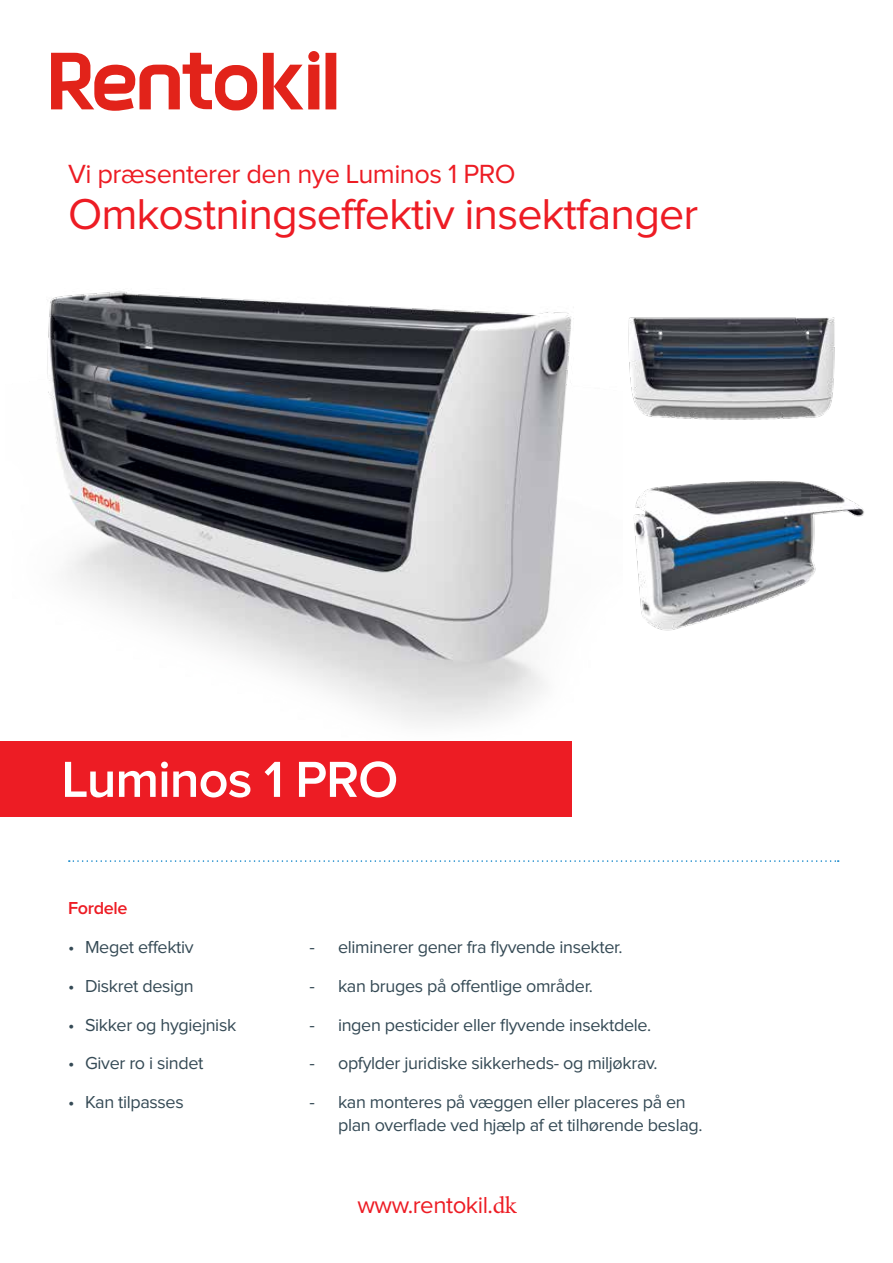
<style>
.page{position:relative;width:893px;height:1263px;background:#fff}
.page>*{position:absolute;margin:0;border:0;box-sizing:border-box;transform-origin:0 0}
.t1{font:600 52.5px "Proxima Nova";letter-spacing:-.02em;color:#fff}
.t2{font:44.7px "Proxima Nova";letter-spacing:-.02em;color:#ed1c24}
.t3{font:27.3px "Proxima Nova";letter-spacing:-.02em;color:#ed1c24}
.t4{font:24px "Proxima Nova";letter-spacing:-.02em;color:#ed1c24}
.t5{font:18px/22.5px "Proxima Nova";letter-spacing:-.02em;color:#354a55}
.t6{font:600 18px "Proxima Nova";letter-spacing:-.02em;color:#ed1c24}
.s1{font-family:"Minion Pro"}
</style>
<div class="page">
<img style="left:6px;top:291px;width:568px;height:479px">
<svg style="left:51px;top:51px;width:285px;height:60px"></svg>
<svg style="left:69px;top:860px;width:770px;height:2px"></svg>
<div style="left:0;top:742px;width:571px;height:75px;background:#ed1c24"></div>
<img style="left:628px;top:317px;width:207px;height:103px">
<img style="left:633px;top:481px;width:231px;height:150px">
<h3 class="t3" style="left:68px;top:161px;width:449px">Vi præsenterer den nye Luminos 1 PRO</h3>
<h2 class="t2" style="left:68px;top:194px;width:632px">Omkostningseffektiv insektfanger</h2>
<h1 class="t1" style="left:62px;top:755px;width:338px">Luminos 1 PRO</h1>
<p class="t6" style="left:68px;top:900px;width:61px">Fordele</p>
<p class="t5" style="left:68px;top:936px;width:127px">• Meget effektiv</p>
<p class="t5" style="left:310px;top:936px;width:314px">- eliminerer gener fra flyvende insekter.</p>
<p class="t5" style="left:68px;top:975px;width:127px">• Diskret design</p>
<p class="t5" style="left:310px;top:975px;width:285px">- kan bruges på offentlige områder.</p>
<p class="t5" style="left:68px;top:1014px;width:170px">• Sikker og hygiejnisk</p>
<p class="t5" style="left:310px;top:1014px;width:343px">- ingen pesticider eller flyvende insektdele.</p>
<p class="t5" style="left:68px;top:1053px;width:137px">• Giver ro i sindet</p>
<p class="t5" style="left:310px;top:1053px;width:349px">- opfylder juridiske sikkerheds- og miljøkrav.</p>
<p class="t5" style="left:68px;top:1091px;width:117px">• Kan tilpasses</p>
<p class="t5" style="left:338px;top:1091px;width:366px;text-indent:-28px">- kan monteres på væggen eller placeres på en plan overflade ved hjælp af et tilhørende beslag.</p>
<h3 class="t4" style="left:357px;top:1194px;width:161px">www.rentokil.<span class="s1">dk</span></h3>
</div>
